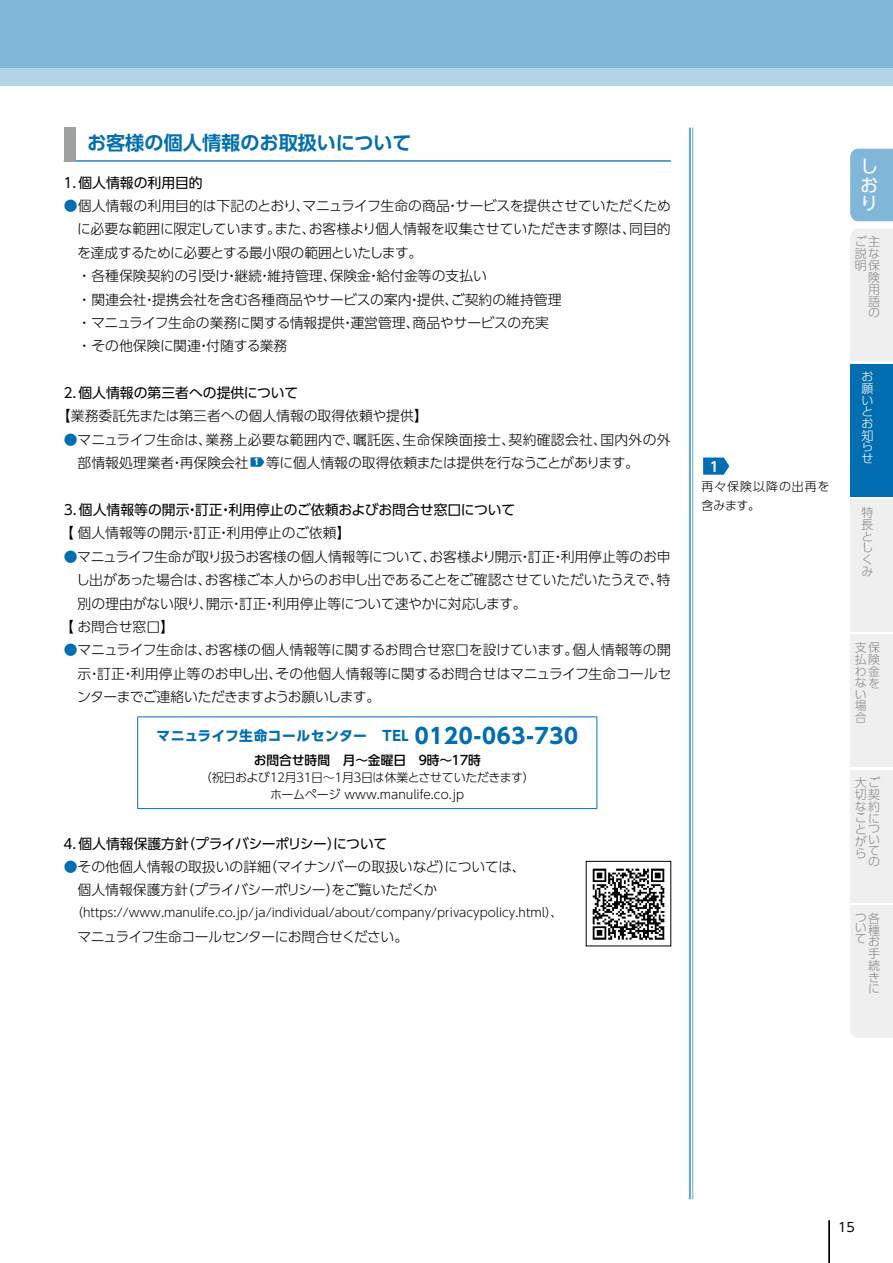
<style>
.page{position:relative;width:893px;height:1263px;background:#fff}
.page>*{position:absolute;margin:0;border:0;box-sizing:border-box;transform-origin:0 0}
.t1{font:700 19.2px "UD Shin Go Pr 6 De";color:#006eb0}
.t2{font:18px/18.5px "UD Shin Go Pr 6";color:#fff;text-align:justify}
.t3{font:300 13.8px/23.4px "UD Shin Go Pr 6";color:#000}
.t4{font:13.8px "UD Shin Go Pr 6";color:#000}
.t5{font:700 13.8px "UD Shin Go Pr 6";letter-spacing:.02em;color:#006eb0}
.t6{font:13.8px "UD Shin Go Pr 6";letter-spacing:-.02em;color:#000}
.t7{font:300 13.8px "UD Shin Go Pr 6";letter-spacing:-.04em;color:#000}
.t8{font:700 13.8px "UD Shin Go Pr 6 De";color:#fff}
.t9{font:500 12.75px "UD Shin Go Pr 6";letter-spacing:-.005em;color:#000}
.t10{font:12.75px "UD Shin Go Pr 6";color:#000}
.t11{font:300 12px "UD Shin Go Pr 6";color:#000}
.t12{font:300 12px/17px "UD Shin Go Pr 6";letter-spacing:-.02em;color:#000;text-align:center}
.t13{font:300 12px/11.7px "UD Shin Go Pr 6";color:#898989}
.t14{font:300 12px/19.2px "UD Shin Go Pr 6";letter-spacing:.075em;color:#000}
.t15{font:300 12px/11.7px "UD Shin Go Pr 6";color:#fff;text-align:justify}
.s1{color:#006eb0}
.s2{font-size:21.3px}
</style>
<div class="page">
<div style="left:0;top:0;width:893px;height:85px;background:#80b6d8"></div>
<div style="left:0;top:68px;width:893px;height:17px;background:#b3d3e7"></div>
<hr style="left:692px;top:128px;width:1px;height:1071px;background:#66a8d0">
<hr style="left:689px;top:128px;width:2px;height:1071px;background:#66a8d0">
<hr style="left:64px;top:160px;width:607px;height:2px;background:#006eb0">
<div style="left:64px;top:128px;width:11px;height:34px;background:#9fa0a0"></div>
<svg style="left:251px;top:457px;width:13px;height:10px"></svg>
<hr style="left:137px;top:717px;width:1px;height:91px;background:#006eb0">
<hr style="left:137px;top:716px;width:460px;height:1px;background:#006eb0">
<hr style="left:597px;top:717px;width:1px;height:91px;background:#006eb0">
<hr style="left:137px;top:808px;width:460px;height:1px;background:#006eb0">
<svg style="left:703px;top:457px;width:26px;height:18px"></svg>
<img style="left:592px;top:868px;width:73px;height:72px">
<hr style="left:829px;top:1220px;width:1px;height:43px;background:#000">
<div style="left:850px;top:149px;width:43px;height:72px;background:#80b6d8"></div>
<div style="left:850px;top:229px;width:43px;height:132px;background:#efefef"></div>
<div style="left:850px;top:905px;width:43px;height:132px;background:#efefef"></div>
<div style="left:850px;top:364px;width:43px;height:132px;background:#006eb0"></div>
<div style="left:850px;top:499px;width:43px;height:133px;background:#efefef"></div>
<div style="left:850px;top:635px;width:43px;height:132px;background:#efefef"></div>
<div style="left:850px;top:770px;width:43px;height:132px;background:#efefef"></div>
<h1 class="t1" style="left:87px;top:127px;width:326px">お客様の個人情報のお取扱いについて</h1>
<p class="t4" style="left:61px;top:171px;width:143px">１．個人情報の利用目的</p>
<p class="t3" style="left:77px;top:194px;width:595px;text-indent:-13px"><span class="s1">●</span>個人情報の利用目的は下記のとおり、マニュライフ生命の商品・サービスを提供させていただくために必要な範囲に限定しています。また、お客様より個人情報を収集させていただきます際は、同目的を達成するために必要とする最小限の範囲といたします。<br>・各種保険契約の引受け・継続・維持管理、保険金・給付金等の支払い<br>・関連会社・提携会社を含む各種商品やサービスの案内・提供、ご契約の維持管理<br>・マニュライフ生命の業務に関する情報提供・運営管理、商品やサービスの充実<br>・その他保険に関連・付随する業務</p>
<p class="t4" style="left:61px;top:382px;width:239px">２．個人情報の第三者への提供について</p>
<p class="t3" style="left:57px;top:404px;width:373px">【業務委託先または第三者への個人情報の取得依頼や提供】</p>
<p class="t3" style="left:78px;top:427px;width:595px;text-indent:-14px"><span class="s1">●</span>マニュライフ生命は、業務上必要な範囲内で、嘱託医、生命保険面接士、契約確認会社、国内外の外部情報処理業者・再保険会社 <sup>1</sup> 等に個人情報の取得依頼または提供を行なうことがあります。</p>
<p class="t4" style="left:64px;top:499px;width:453px">3．個人情報等の開示・訂正・利用停止のご依頼およびお問合せ窓口について</p>
<p class="t3" style="left:60px;top:521px;width:292px">【個人情報等の開示・訂正・利用停止のご依頼】</p>
<p class="t3" style="left:64px;top:544px;width:608px"><span class="s1">●</span>マニュライフ生命が取り扱うお客様の個人情報等について、お客様より開示・訂正・利用停止等のお申</p>
<p class="t3" style="left:76px;top:568px;width:596px">し出があった場合は、お客様ご本人からのお申し出であることをご確認させていただいたうえで、特</p>
<p class="t3" style="left:78px;top:591px;width:451px">別の理由がない限り、開示・訂正・利用停止等について速やかに対応します。</p>
<p class="t3" style="left:60px;top:614px;width:116px">【お問合せ窓口】</p>
<p class="t3" style="left:77px;top:638px;width:596px;text-align:justify;text-indent:-13px"><span class="s1">●</span>マニュライフ生命は、お客様の個人情報等に関するお問合せ窓口を設けています。個人情報等の開示・訂正・利用停止等のお申し出、その他個人情報等に関するお問合せはマニュライフ生命コールセンターまでご連絡いただきますようお願いします。</p>
<p class="t5" style="left:156px;top:725px;width:427px">マニュライフ生命コールセンター　ＴＥＬ <span class="s2">０１２０-０６３-７３０</span></p>
<p class="t9" style="left:254px;top:750px;width:229px">お問合せ時間　⽉ 〜⾦曜⽇　９時〜１７時</p>
<p class="t12" style="left:200px;top:768px;width:337px">（祝⽇ および１２⽉３１⽇〜 １⽉３⽇ は休業とさせていただきます）ホームページ www.manulife.co.jp</p>
<p class="t6" style="left:61px;top:832px;width:328px">４．個人情報保護方針（プライバシーポリシー）について</p>
<p class="t3" style="left:78px;top:855px;width:450px;text-indent:-14px"><span class="s1">●</span>その他個人情報の取扱いの詳細（マイナンバーの取扱いなど）については、個人情報保護方針（プライバシーポリシー）をご覧いただくか</p>
<p class="t11" style="left:71px;top:903px;width:493px">（https://www.manulife.co.jp/ja/individual/about/company/privacypolicy.html）、</p>
<p class="t7" style="left:77px;top:926px;width:332px">マニュライフ生命コールセンターにお問合せください。</p>
<p class="t8" style="left:710px;top:455px;width:11px">1</p>
<p class="t14" style="left:702px;top:477px;width:129px">再々保険以降の出再を含みます。</p>
<h2 class="t2" style="left:860px;top:157px;width:19px">しおり</h2>
<p class="t13" style="left:855px;top:235px;width:26px;text-align:right">ご主説な明保険用語の</p>
<p class="t15" style="left:861px;top:370px;width:13px">お願いとお知らせ</p>
<p class="t13" style="left:861px;top:506px;width:13px">特長としくみ</p>
<p class="t13" style="left:855px;top:641px;width:26px">支保払険わ金なをい場合</p>
<p class="t13" style="left:855px;top:777px;width:27px">大ご切契な約こにとつ</p>
<p class="t13" style="left:855px;top:835px;width:14px">がら</p>
<p class="t13" style="left:868px;top:833px;width:13px;line-height:11.1px;text-align:justify">いての</p>
<p class="t13" style="left:855px;top:912px;width:26px;line-height:10.5px">つ各いて</p>
<p class="t13" style="left:868px;top:924px;width:13px;text-align:justify">種お手続きに</p>
<p class="t10" style="left:838px;top:1216px;width:18px">15</p>
</div>
